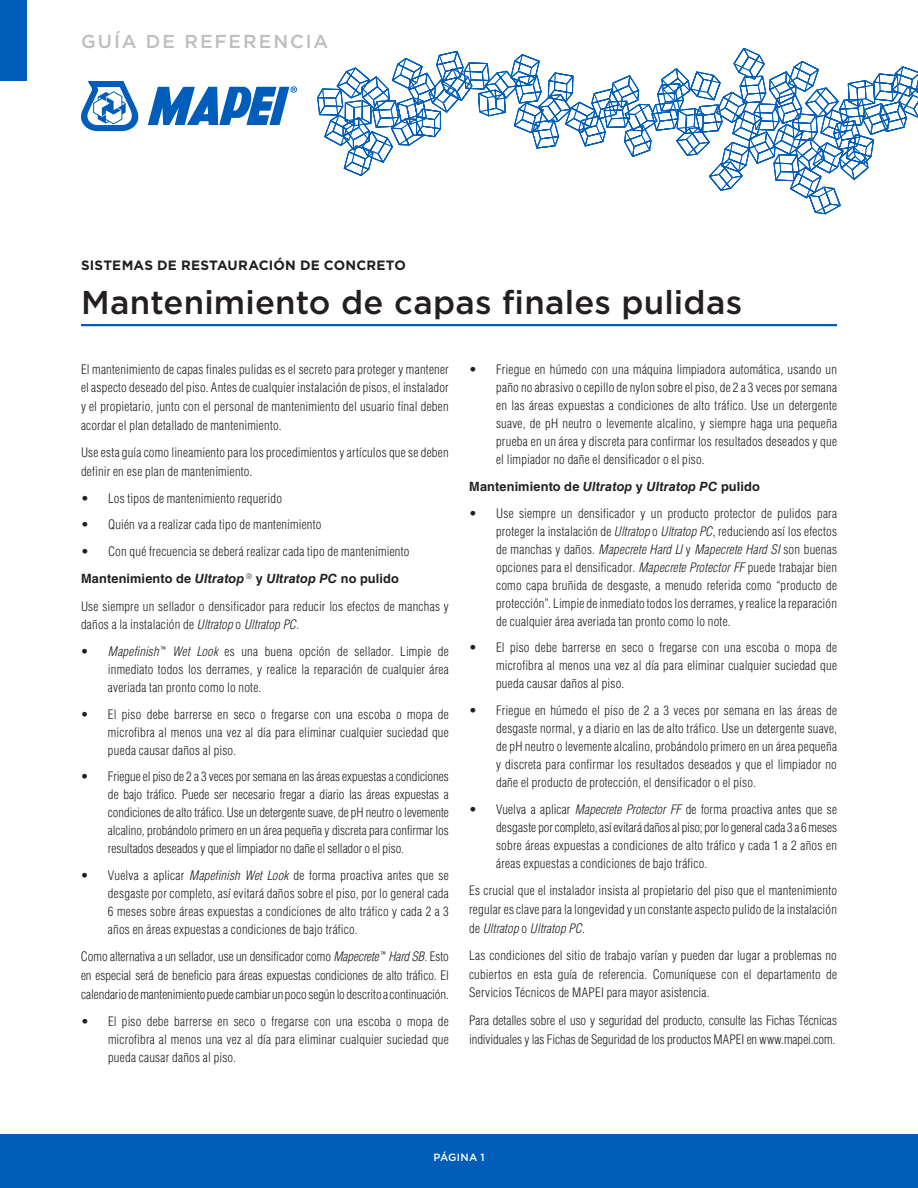
<style>
.page{position:relative;width:918px;height:1188px;background:#fff}
.page>*{position:absolute;margin:0;border:0;box-sizing:border-box;transform-origin:0 0}
.t1{font:500 33px "Gotham HTF";letter-spacing:.005em;color:#231f20}
.t2{font:500 18.75px "Gotham HTF";letter-spacing:.105em;color:#bcbec0}
.t3{font:700 13.5px "Gotham HTF";letter-spacing:.015em;color:#231f20}
.t4{font:300 condensed 12.75px/18px "Helvetica LT Std";letter-spacing:.015em;color:#231f20;text-align:justify}
.t5{font:700 12.75px "Helvetica LT Std";letter-spacing:.01em;color:#231f20}
.t6{font:500 10.5px "Gotham HTF";letter-spacing:.025em;color:#fff}
.s1{font-weight:700;font-stretch:normal}
.s2{font-weight:700;font-style:italic;font-stretch:normal}
.s3{font-style:italic}
</style>
<div class="page">
<svg style="left:317px;top:48px;width:601px;height:166px"></svg>
<svg style="left:81px;top:81px;width:58px;height:50px"></svg>
<svg style="left:148px;top:86px;width:149px;height:39px"></svg>
<div style="left:0;top:0;width:27px;height:81px;background:#005db9"></div>
<hr style="left:81px;top:324px;width:756px;height:2px;background:#005db9">
<div style="left:0;top:1134px;width:918px;height:54px;background:#005db9"></div>
<h2 class="t2" style="left:81px;top:31px;width:249px">GUÍA DE REFERENCIA</h2>
<p class="t3" style="left:81px;top:257px;width:327px">SISTEMAS DE RESTAURACIÓN DE CONCRETO</p>
<h1 class="t1" style="left:81px;top:283px;width:663px">Mantenimiento de capas finales pulidas</h1>
<p class="t4" style="left:81px;top:360px;width:369px;line-height:18.8px">El mantenimiento de capas finales pulidas es el secreto para proteger y mantener el aspecto deseado del piso. Antes de cualquier instalación de pisos, el instalador y el propietario, junto con el personal de mantenimiento del usuario final deben acordar el plan detallado de mantenimiento.</p>
<p class="t4" style="left:81px;top:443px;width:369px;line-height:18.8px">Use esta guía como lineamiento para los procedimientos y artículos que se deben definir en ese plan de mantenimiento.</p>
<p class="t4" style="left:81px;top:489px;width:203px">• Los tipos de mantenimiento requerido</p>
<p class="t4" style="left:81px;top:516px;width:242px">• Quién va a realizar cada tipo de mantenimiento</p>
<p class="t4" style="left:81px;top:538px;width:369px;line-height:27.5px;text-align:left">• Con qué frecuencia se deberá realizar cada tipo de mantenimiento<br><span class="s1">Mantenimiento de</span> <span class="s2">Ultratop</span> <sup>®</sup> <span class="s1">y</span> <span class="s2">Ultratop PC</span> <span class="s1">no pulido<br></span>Use siempre un sellador o densificador para reducir los efectos de manchas y</p>
<p class="t4" style="left:81px;top:616px;width:220px">daños a la instalación de <span class="s3">Ultratop</span> o <span class="s3">Ultratop PC</span>.</p>
<p class="t4" style="left:108px;top:642px;width:342px;text-indent:-27px">• <span class="s3">Mapefinish</span> <sup>™</sup> <span class="s3">Wet Look</span> es una buena opción de sellador. Limpie de inmediato todos los derrames, y realice la reparación de cualquier área averiada tan pronto como lo note.</p>
<p class="t4" style="left:108px;top:705px;width:342px;text-indent:-27px">• El piso debe barrerse en seco o fregarse con una escoba o mopa de microfibra al menos una vez al día para eliminar cualquier suciedad que pueda causar daños al piso.</p>
<p class="t4" style="left:108px;top:768px;width:342px;text-indent:-27px">• Friegue el piso de 2 a 3 veces por semana en las áreas expuestas a condiciones de bajo tráfico. Puede ser necesario fregar a diario las áreas expuestas a condiciones de alto tráfico. Use un detergente suave, de pH neutro o levemente alcalino, probándolo primero en un área pequeña y discreta para confirmar los resultados deseados y que el limpiador no dañe el sellador o el piso.</p>
<p class="t4" style="left:108px;top:866px;width:342px;text-indent:-27px">• Vuelva a aplicar <span class="s3">Mapefinish Wet Look</span> de forma proactiva antes que se desgaste por completo, así evitará daños sobre el piso, por lo general cada 6 meses sobre áreas expuestas a condiciones de alto tráfico y cada 2 a 3 años en áreas expuestas a condiciones de bajo tráfico.</p>
<p class="t4" style="left:81px;top:947px;width:369px;line-height:18.8px">Como alternativa a un sellador, use un densificador como <span class="s3">Mapecrete</span> <sup>™</sup> <span class="s3">Hard SB</span>. Esto en especial será de beneficio para áreas expuestas condiciones de alto tráfico. El calendario de mantenimiento puede cambiar un poco según lo descrito a continuación.</p>
<p class="t4" style="left:108px;top:1012px;width:342px;text-indent:-27px">• El piso debe barrerse en seco o fregarse con una escoba o mopa de microfibra al menos una vez al día para eliminar cualquier suciedad que pueda causar daños al piso.</p>
<p class="t4" style="left:496px;top:360px;width:342px;text-indent:-27px">• Friegue en húmedo con una máquina limpiadora automática, usando un paño no abrasivo o cepillo de nylon sobre el piso, de 2 a 3 veces por semana en las áreas expuestas a condiciones de alto tráfico. Use un detergente suave, de pH neutro o levemente alcalino, y siempre haga una pequeña prueba en un área y discreta para confirmar los resultados deseados y que el limpiador no dañe el densificador o el piso.</p>
<p class="t5" style="left:469px;top:479px;width:292px">Mantenimiento de <span class="s3">Ultratop</span> y <span class="s3">Ultratop PC</span> pulido</p>
<p class="t4" style="left:496px;top:504px;width:342px;text-indent:-27px">• Use siempre un densificador y un producto protector de pulidos para proteger la instalación de <span class="s3">Ultratop</span> o <span class="s3">Ultratop PC</span>, reduciendo así los efectos de manchas y daños. <span class="s3">Mapecrete Hard LI</span> y <span class="s3">Mapecrete Hard SI</span> son buenas opciones para el densificador. <span class="s3">Mapecrete Protector FF</span> puede trabajar bien como capa bruñida de desgaste, a menudo referida como “producto de protección”. Limpie de inmediato todos los derrames, y realice la reparación de cualquier área averiada tan pronto como lo note.</p>
<p class="t4" style="left:496px;top:639px;width:342px;text-indent:-27px">• El piso debe barrerse en seco o fregarse con una escoba o mopa de microfibra al menos una vez al día para eliminar cualquier suciedad que pueda causar daños al piso.</p>
<p class="t4" style="left:496px;top:701px;width:342px;text-indent:-27px">• Friegue en húmedo el piso de 2 a 3 veces por semana en las áreas de desgaste normal, y a diario en las de alto tráfico. Use un detergente suave, de pH neutro o levemente alcalino, probándolo primero en un área pequeña y discreta para confirmar los resultados deseados y que el limpiador no dañe el producto de protección, el densificador o el piso.</p>
<p class="t4" style="left:496px;top:800px;width:342px;text-indent:-27px">• Vuelva a aplicar <span class="s3">Mapecrete Protector FF</span> de forma proactiva antes que se desgaste por completo, así evitará daños al piso; por lo general cada 3 a 6 meses sobre áreas expuestas a condiciones de alto tráfico y cada 1 a 2 años en áreas expuestas a condiciones de bajo tráfico.</p>
<p class="t4" style="left:469px;top:881px;width:369px;line-height:18.8px">Es crucial que el instalador insista al propietario del piso que el mantenimiento regular es clave para la longevidad y un constante aspecto pulido de la instalación de <span class="s3">Ultratop</span> o <span class="s3">Ultratop PC</span>.</p>
<p class="t4" style="left:469px;top:946px;width:369px;line-height:18.8px">Las condiciones del sitio de trabajo varían y pueden dar lugar a problemas no cubiertos en esta guía de referencia. Comuníquese con el departamento de Servicios Técnicos de MAPEI para mayor asistencia.</p>
<p class="t4" style="left:469px;top:1011px;width:369px;line-height:18.8px">Para detalles sobre el uso y seguridad del producto, consulte las Fichas Técnicas individuales y las Fichas de Seguridad de los productos MAPEI en www.mapei.com.</p>
<p class="t6" style="left:433px;top:1151px;width:53px">PÁGINA 1</p>
</div>
